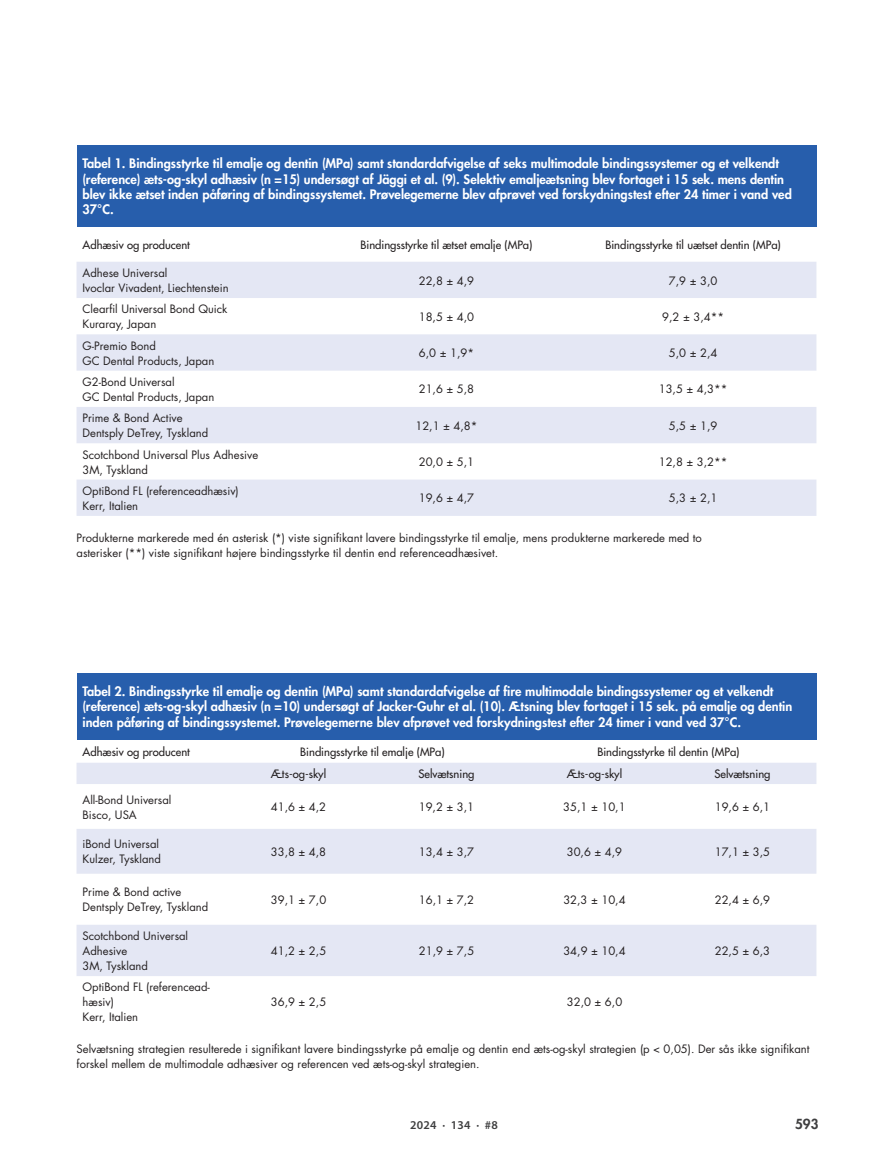
<style>
.page{position:relative;width:893px;height:1149px;background:#fff}
.page>*{position:absolute;margin:0;border:0;box-sizing:border-box;transform-origin:0 0}
.t1{font:800 13.5px "Futura Std";color:#3e3e3f}
.t2{font:800 12.75px/15.3px "Futura Std";color:#fff}
.t3{font:600 12px "Myriad Pro";letter-spacing:.02em;color:#3e3e3f}
.t4{font:11.25px/15px "Futura Std";color:#231f20}
.t5{font:500 11.25px "Futura Std";color:#231f20}
</style>
<div class="page">
<div style="left:77px;top:145px;width:739px;height:82px;background:#275eac"></div>
<svg style="left:77px;top:262px;width:739px;height:253px;fill:#e4e7f4"></svg>
<div style="left:77px;top:672px;width:739px;height:67px;background:#275eac"></div>
<svg style="left:77px;top:763px;width:739px;height:212px;fill:#e4e7f4"></svg>
<p class="t2" style="left:83px;top:156px;width:711px">Tabel 1. Bindingsstyrke til emalje og dentin (MPa) samt standardafvigelse af seks multimodale bindingssystemer og et velkendt (reference) æts-og-skyl adhæsiv (n =15) undersøgt af Jäggi et al. (9). Selektiv emaljeætsning blev fortaget i 15 sek. mens dentin blev ikke ætset inden påføring af bindingssystemet. Prøvelegemerne blev afprøvet ved forskydningstest efter 24 timer i vand ved 37°C.</p>
<p class="t5" style="left:83px;top:238px;width:109px">Adhæsiv og producent</p>
<p class="t5" style="left:360px;top:238px;width:173px">Bindingsstyrke til ætset emalje (MPa)</p>
<p class="t5" style="left:605px;top:238px;width:177px">Bindingsstyrke til uætset dentin (MPa)</p>
<p class="t4" style="left:83px;top:265px;width:148px">Adhese Universal<br>Ivoclar Vivadent, Liechtenstein</p>
<p class="t4" style="left:419px;top:273px;width:57px">22,8 ± 4,9</p>
<p class="t4" style="left:669px;top:273px;width:50px">7,9 ± 3,0</p>
<p class="t4" style="left:83px;top:302px;width:146px">Clearfil Universal Bond Quick<br>Kuraray, Japan</p>
<p class="t4" style="left:419px;top:309px;width:57px">18,5 ± 4,0</p>
<p class="t4" style="left:662px;top:309px;width:63px">9,2 ± 3,4**</p>
<p class="t4" style="left:83px;top:338px;width:133px">G-Premio Bond<br>GC Dental Products, Japan</p>
<p class="t4" style="left:419px;top:345px;width:57px">6,0 ± 1,9*</p>
<p class="t4" style="left:669px;top:345px;width:50px">5,0 ± 2,4</p>
<p class="t4" style="left:83px;top:374px;width:133px">G2-Bond Universal<br>GC Dental Products, Japan</p>
<p class="t4" style="left:419px;top:382px;width:57px">21,6 ± 5,8</p>
<p class="t4" style="left:659px;top:382px;width:70px">13,5 ± 4,3**</p>
<p class="t4" style="left:83px;top:410px;width:127px">Prime &amp; Bond Active<br>Dentsply DeTrey, Tyskland</p>
<p class="t4" style="left:415px;top:418px;width:64px">12,1 ± 4,8*</p>
<p class="t4" style="left:669px;top:418px;width:50px">5,5 ± 1,9</p>
<p class="t4" style="left:83px;top:447px;width:177px">Scotchbond Universal Plus Adhesive<br>3M, Tyskland</p>
<p class="t4" style="left:419px;top:454px;width:57px">20,0 ± 5,1</p>
<p class="t4" style="left:659px;top:454px;width:70px">12,8 ± 3,2**</p>
<p class="t4" style="left:83px;top:483px;width:158px">OptiBond FL (referenceadhæsiv)<br>Kerr, Italien</p>
<p class="t4" style="left:419px;top:490px;width:57px">19,6 ± 4,7</p>
<p class="t4" style="left:669px;top:490px;width:50px">5,3 ± 2,1</p>
<p class="t4" style="left:77px;top:530px;width:627px">Produkterne markerede med én asterisk (*) viste signifikant lavere bindingsstyrke til emalje, mens produkterne markerede med to asterisker (**) viste signifikant højere bindingsstyrke til dentin end referenceadhæsivet.</p>
<p class="t2" style="left:83px;top:683px;width:711px">Tabel 2. Bindingsstyrke til emalje og dentin (MPa) samt standardafvigelse af fire multimodale bindingssystemer og et velkendt (reference) æts-og-skyl adhæsiv (n =10) undersøgt af Jacker-Guhr et al. (10). Ætsning blev fortaget i 15 sek. på emalje og dentin inden påføring af bindingssystemet. Prøvelegemerne blev afprøvet ved forskydningstest efter 24 timer i vand ved 37°C.</p>
<p class="t5" style="left:83px;top:744px;width:109px">Adhæsiv og producent</p>
<p class="t5" style="left:300px;top:744px;width:146px">Bindingsstyrke til emalje (MPa)</p>
<p class="t5" style="left:597px;top:744px;width:144px">Bindingsstyrke til dentin (MPa)</p>
<p class="t5" style="left:271px;top:766px;width:57px">Æts-og-skyl</p>
<p class="t5" style="left:418px;top:766px;width:58px">Selvætsning</p>
<p class="t5" style="left:567px;top:766px;width:57px">Æts-og-skyl</p>
<p class="t5" style="left:714px;top:766px;width:58px">Selvætsning</p>
<p class="t4" style="left:83px;top:791px;width:90px">All-Bond Universal<br>Bisco, USA</p>
<p class="t4" style="left:271px;top:799px;width:57px">41,6 ± 4,2</p>
<p class="t4" style="left:419px;top:799px;width:57px">19,2 ± 3,1</p>
<p class="t4" style="left:563px;top:799px;width:64px">35,1 ± 10,1</p>
<p class="t4" style="left:715px;top:799px;width:57px">19,6 ± 6,1</p>
<p class="t4" style="left:83px;top:836px;width:80px">iBond Universal<br>Kulzer, Tyskland</p>
<p class="t4" style="left:271px;top:844px;width:57px">33,8 ± 4,8</p>
<p class="t4" style="left:419px;top:844px;width:57px">13,4 ± 3,7</p>
<p class="t4" style="left:567px;top:844px;width:57px">30,6 ± 4,9</p>
<p class="t4" style="left:715px;top:844px;width:57px">17,1 ± 3,5</p>
<p class="t4" style="left:83px;top:884px;width:127px">Prime &amp; Bond active<br>Dentsply DeTrey, Tyskland</p>
<p class="t4" style="left:271px;top:892px;width:57px">39,1 ± 7,0</p>
<p class="t4" style="left:419px;top:892px;width:57px">16,1 ± 7,2</p>
<p class="t4" style="left:563px;top:892px;width:64px">32,3 ± 10,4</p>
<p class="t4" style="left:715px;top:892px;width:57px">22,4 ± 6,9</p>
<p class="t4" style="left:83px;top:928px;width:107px">Scotchbond Universal<br>Adhesive<br>3M, Tyskland</p>
<p class="t4" style="left:271px;top:943px;width:57px">41,2 ± 2,5</p>
<p class="t4" style="left:419px;top:943px;width:57px">21,9 ± 7,5</p>
<p class="t4" style="left:563px;top:943px;width:64px">34,9 ± 10,4</p>
<p class="t4" style="left:715px;top:943px;width:57px">22,5 ± 6,3</p>
<p class="t4" style="left:83px;top:979px;width:129px">OptiBond FL (referencead&shy;hæsiv)<br>Kerr, Italien</p>
<p class="t4" style="left:271px;top:994px;width:57px">36,9 ± 2,5</p>
<p class="t4" style="left:567px;top:994px;width:57px">32,0 ± 6,0</p>
<p class="t4" style="left:77px;top:1041px;width:734px">Selvætsning strategien resulterede i signifikant lavere bindingsstyrke på emalje og dentin end æts-og-skyl strategien (p &lt; 0,05). Der sås ikke signifikant forskel mellem de multimodale adhæsiver og referencen ved æts-og-skyl strategien.</p>
<p class="t3" style="left:410px;top:1117px;width:89px">2024 · 134 · #8</p>
<p class="t1" style="left:795px;top:1115px;width:25px">593</p>
</div>
